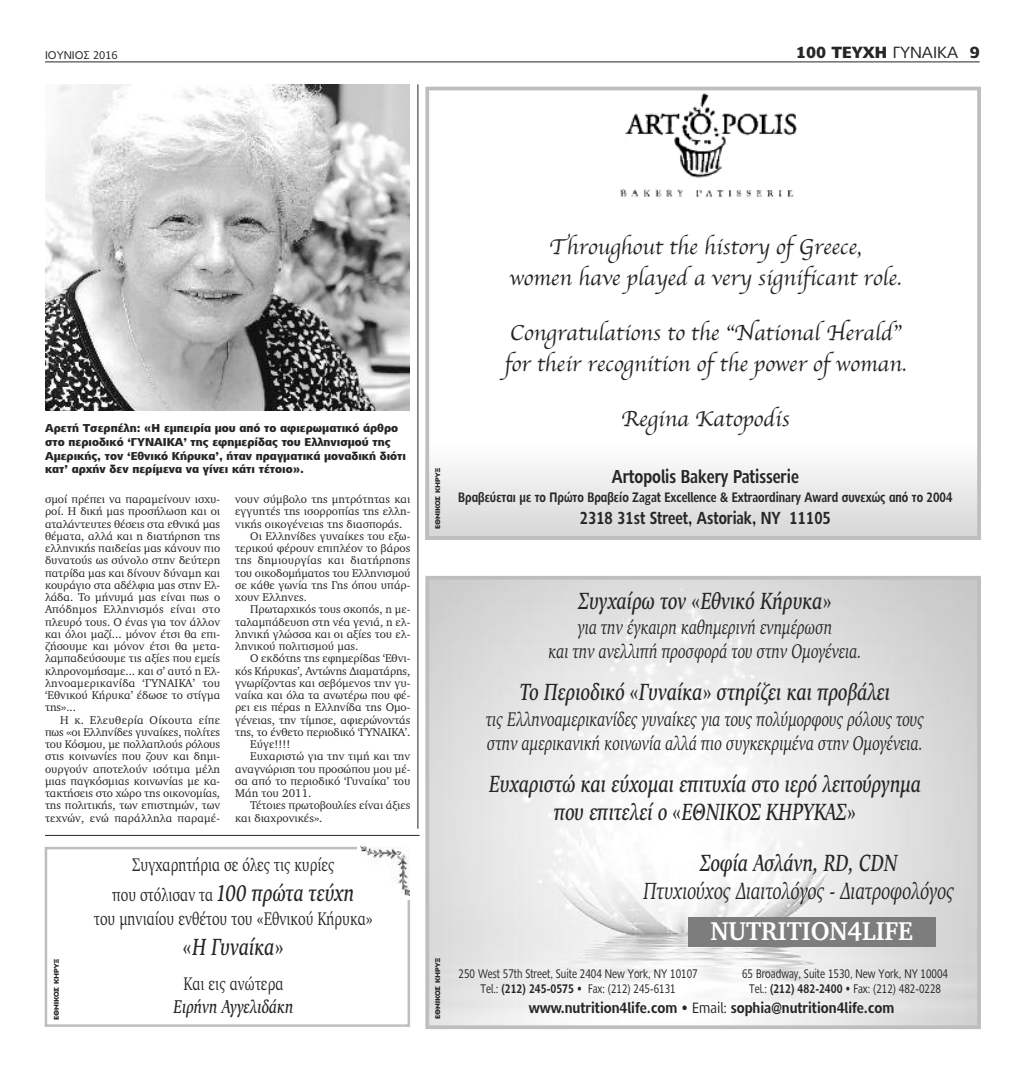
<style>
.page{position:relative;width:1026px;height:1080px;background:#fff}
.page>*{position:absolute;margin:0;border:0;box-sizing:border-box;transform-origin:0 0}
.t1{font:700 26.38px "Herald Roman";color:#fff;scale:.94 1}
.t2{font:italic 600 23.75px/28.5px "Vanessa";color:#272627;text-align:center}
.t3{font:italic 23.75px "Vanessa";color:#272627}
.t4{font:22.5px/31.2px "Apple Chancery";color:#272627;text-align:center}
.t5{font:italic 20px/24px "Vanessa";color:#272627;text-align:center}
.t6{font:18.75px/30px "Vanessa Roman";color:#272627;text-align:center}
.t7{font:700 18.75px "Eracles Roman";color:#272627;scale:.8 1}
.t8{font:italic 600 18.75px "Vanessa";color:#272627}
.t9{font:700 17.5px "Eracles Roman";color:#272627;scale:.8 1}
.t10{font:800 16.25px "Eracles Roman";color:#272627}
.t11{font:700 15px "Eracles Roman";color:#272627;scale:.9 1}
.t12{font:700 13.75px "Eracles Roman";color:#272627;scale:.8 1}
.t13{font:600 12.5px/15px "Eracles Roman";color:#272627;text-align:center;scale:.8 1}
.t14{font:11.5px/12.2px "Herald Roman";letter-spacing:.005em;color:#272627;text-align:justify}
.t15{font:800 11.5px/13.8px "Eracles Roman";color:#272627}
.t16{font:11.5px "Herald Roman";letter-spacing:.025em;color:#272627}
.t17{font:600 11.25px "Eracles Roman";color:#272627}
.t18{font:6.62px "N Heading 21 November 2003 Roman";color:#272627;scale:1.13 1}
.s1{font-weight:600}
.s2{font-family:"Vanessa";font-weight:600;font-style:italic;font-size:23.75px}
.s3{font-weight:700}
</style>
<div class="page">
<img style="left:45px;top:84px;width:364px;height:327px">
<hr style="left:45px;top:62px;width:934px;height:1px;background:#272627">
<div style="left:425px;top:576px;width:555px;height:453px;border:4px solid #bebebe"></div>
<div style="left:687px;top:917px;width:248px;height:29px;background:#7d7d7d"></div>
<div style="left:45px;top:847px;width:365px;height:180px;border:2px solid #bebebe"></div>
<div style="left:356px;top:846px;width:54px;height:54px;background:#fff"></div>
<img style="left:360px;top:846px;width:49px;height:49px">
<img style="left:620px;top:93px;width:177px;height:105px">
<div style="left:425px;top:87px;width:555px;height:453px;border:4px solid #bebebe"></div>
<hr style="left:45px;top:835px;width:374px;height:1px;background:#272627">
<hr style="left:417px;top:84px;width:1px;height:745px;background:#272627">
<p class="t17" style="left:45px;top:48px;width:74px">ΙΟΥΝΙΟΣ 2016</p>
<h3 class="t10" style="left:795px;top:47px;width:185px">100 ΤΕΥΧΗ <span class="s1">ΓΥΝΑΙΚΑ</span> 9</h3>
<p class="t15" style="left:45px;top:422px;width:362px">Αρετή Τσερπέλη: «H εμπειρία μου από το αφιερωματικό άρθρο στο περιοδικό ‘ΓΥΝΑΙΚΑ’ της εφημερίδας του Ελληνισμού της Αμερικής, τον ‘Εθνικό Κήρυκα’, ήταν πραγματικά μοναδική διότι κατ’ αρχήν δεν περίμενα να γίνει κάτι τέτοιο».</p>
<p class="t14" style="left:45px;top:493px;width:177px">σμοί πρέπει να παραμείνουν ισχυ&shy;ροί. Η δική μας προσήλωση και οι αταλάντευτες θέσεις στα εθνικά μας θέματα, αλλά και η διατήρηση της ελληνικής παιδείας μας κάνουν πιο δυνατούς ως σύνολο στην δεύτερη πατρίδα μας και δίνουν δύναμη και κουράγιο στα αδέλφια μας στην Ελ&shy;λάδα. Το μήνυμά μας είναι πως ο Απόδημος Ελληνισμός είναι στο πλευρό τους. Ο ένας για τον άλλον και όλοι μαζί... μόνον έτσι θα επι&shy;ζήσουμε και μόνον έτσι θα μετα&shy;λαμπαδεύσουμε τις αξίες που εμείς κληρονομήσαμε... και σ’ αυτό η Ελ&shy;ληνοαμερικανίδα ‘ΓΥΝΑΙΚΑ’ του ‘Εθνικού Κήρυκα’ έδωσε το στίγμα της»...</p>
<p class="t14" style="left:45px;top:713px;width:177px;text-indent:15px">Η κ. Ελευθερία Οίκουτα είπε πως «οι Ελληνίδες γυναίκες, πολίτες του Κόσμου, με πολλαπλούς ρόλους στις κοινωνίες που ζουν και δημι&shy;ουργούν αποτελούν ισότιμα μέλη μιας παγκόσμιας κοινωνίας με κα&shy;τακτήσεις στο χώρο της οικονομίας, της πολιτικής, των επιστημών, των τεχνών, ενώ παράλληλα παραμέ-</p>
<p class="t14" style="left:235px;top:493px;width:177px">νουν σύμβολο της μητρότητας και</p>
<p class="t14" style="left:235px;top:505px;width:177px">εγγυητές της ισορροπίας της ελλη-</p>
<p class="t14" style="left:235px;top:517px;width:169px">νικής οικογένειας της διασποράς.</p>
<p class="t14" style="left:250px;top:530px;width:162px">Οι Ελληνίδες γυναίκες του εξω-</p>
<p class="t14" style="left:235px;top:542px;width:177px">τερικού φέρουν επιπλέον το βάρος</p>
<p class="t16" style="left:235px;top:554px;width:177px">της δημιουργίας και διατήρησης</p>
<p class="t14" style="left:235px;top:566px;width:177px">του οικοδομήματος του Ελληνισμού</p>
<p class="t14" style="left:235px;top:579px;width:177px">σε κάθε γωνία της Γης όπου υπάρ-</p>
<p class="t14" style="left:235px;top:591px;width:73px">χουν Ελληνες.</p>
<p class="t14" style="left:250px;top:603px;width:162px">Πρωταρχικός τους σκοπός, η με-</p>
<p class="t14" style="left:235px;top:615px;width:177px">ταλαμπάδευση στη νέα γενιά, η ελ-</p>
<p class="t14" style="left:235px;top:628px;width:177px">ληνική γλώσσα και οι αξίες του ελ-</p>
<p class="t14" style="left:235px;top:640px;width:125px">ληνικού πολιτισμού μας.</p>
<p class="t14" style="left:250px;top:652px;width:162px">Ο εκδότης της εφημερίδας ‘Εθνι-</p>
<p class="t14" style="left:235px;top:664px;width:177px">κός Κήρυκας’, Αντώνης Διαματάρης,</p>
<p class="t14" style="left:235px;top:677px;width:177px">γνωρίζοντας και σεβόμενος την γυ-</p>
<p class="t14" style="left:235px;top:689px;width:177px">ναίκα και όλα τα ανωτέρω που φέ-</p>
<p class="t14" style="left:235px;top:701px;width:177px">ρει εις πέρας η Ελληνίδα της Ομο-</p>
<p class="t14" style="left:235px;top:713px;width:177px">γένειας, την τίμησε, αφιερώνοντάς</p>
<p class="t14" style="left:235px;top:726px;width:177px">της, το ένθετο περιοδικό ‘ΓΥΝΑΙΚΑ’.</p>
<p class="t14" style="left:250px;top:738px;width:42px">Εύγε!!!!</p>
<p class="t14" style="left:250px;top:750px;width:162px">Ευχαριστώ για την τιμή και την</p>
<p class="t14" style="left:235px;top:762px;width:177px">αναγνώριση του προσώπου μου μέ-</p>
<p class="t14" style="left:235px;top:775px;width:177px">σα από το περιοδικό ‘Γυναίκα’ του</p>
<p class="t14" style="left:235px;top:787px;width:78px">Μάη του 2011.</p>
<p class="t14" style="left:250px;top:799px;width:162px">Τέτοιες πρωτοβουλίες είναι άξιες</p>
<p class="t14" style="left:235px;top:811px;width:89px">και διαχρονικές».</p>
<p class="t18" style="left:53px;top:1020px;width:56px;rotate:-90deg">a b</p>
<h3 class="t6" style="left:112px;top:850px;width:243px">Συγχαρητήρια σε όλες τις κυρίες<br>που στόλισαν τα <span class="s2">100 πρώτα τεύχη</span></h3>
<h3 class="t6" style="left:94px;top:903px;width:280px">του μηνιαίου ενθέτου του «Εθνικού Κήρυκα»</h3>
<h2 class="t2" style="left:183px;top:932px;width:102px">«Η Γυναίκα»</h2>
<h3 class="t6" style="left:183px;top:968px;width:101px">Και εις ανώτερα</h3>
<h3 class="t8" style="left:173px;top:996px;width:121px">Ειρήνη Αγγελιδάκη</h3>
<p class="t18" style="left:434px;top:529px;width:56px;rotate:-90deg">a b</p>
<h3 class="t4" style="left:509px;top:231px;width:393px">Throughout the history of Greece,<br>women have played a very significant role.</h3>
<h3 class="t4" style="left:504px;top:317px;width:403px;text-align:left">Congratulations to the “National Herald” for their recognition of the power of woman.</h3>
<h3 class="t4" style="left:621px;top:403px;width:169px">Regina Katopodis</h3>
<h3 class="t7" style="left:611px;top:466px;width:235px">Artopolis Bakery Patisserie</h3>
<p class="t12" style="left:458px;top:489px;width:619px">Βραβεύεται με το Πρώτο Βραβείο Zagat Excellence &amp; Extraordinary Αward συνεχώς από το 2004</p>
<h3 class="t9" style="left:579px;top:508px;width:315px">2318 31st Street, Astoriak, NY 11105</h3>
<p class="t18" style="left:434px;top:1019px;width:56px;rotate:-90deg">a b</p>
<h2 class="t2" style="left:578px;top:586px;width:254px">Συγχαίρω τον «Εθνικό Κήρυκα»</h2>
<h3 class="t5" style="left:548px;top:615px;width:314px">για την έγκαιρη καθημερινή ενημέρωση<br>και την ανελλιπή προσφορά του στην Ομογένεια.</h3>
<h2 class="t2" style="left:519px;top:678px;width:372px">Το Περιοδικό «Γυναίκα» στηρίζει και προβάλει</h2>
<h3 class="t5" style="left:486px;top:707px;width:439px;text-align:left">τις Ελληνοαμερικανίδες γυναίκες για τους πολύμορφους ρόλους τους στην αμερικανική κοινωνία αλλά πιο συγκεκριμένα στην Ομογένεια.</h3>
<h2 class="t2" style="left:489px;top:769px;width:433px">Ευχαριστώ και εύχομαι επιτυχία στο ιερό λειτούργημα που επιτελεί o «ΕΘΝΙΚΟΣ ΚΗΡΥΚΑΣ»</h2>
<h2 class="t2" style="left:699px;top:848px;width:199px">Σοφία Ασλάνη, RD, CDN</h2>
<h2 class="t3" style="left:643px;top:877px;width:312px">Πτυχιούχος Διαιτολόγος - Διατροφολόγος</h2>
<h1 class="t1" style="left:710px;top:916px;width:217px">NUTRITION4LIFE</h1>
<p class="t13" style="left:458px;top:966px;width:300px">250 West 57th Street, Suite 2404 New York, NY 10107<br>Τel.: <span class="s3">(212) 245-0575 •</span> Fax: (212) 245-6131</p>
<p class="t13" style="left:741px;top:966px;width:259px">65 Broadway, Suite 1530, New York, NY 10004<br>Τel.: <span class="s3">(212) 482-2400</span> • Fax: (212) 482-0228</p>
<h3 class="t11" style="left:528px;top:999px;width:407px">www.nutrition4life.com • <span class="s1">Email:</span> sophia@nutrition4life.com</h3>
</div>
